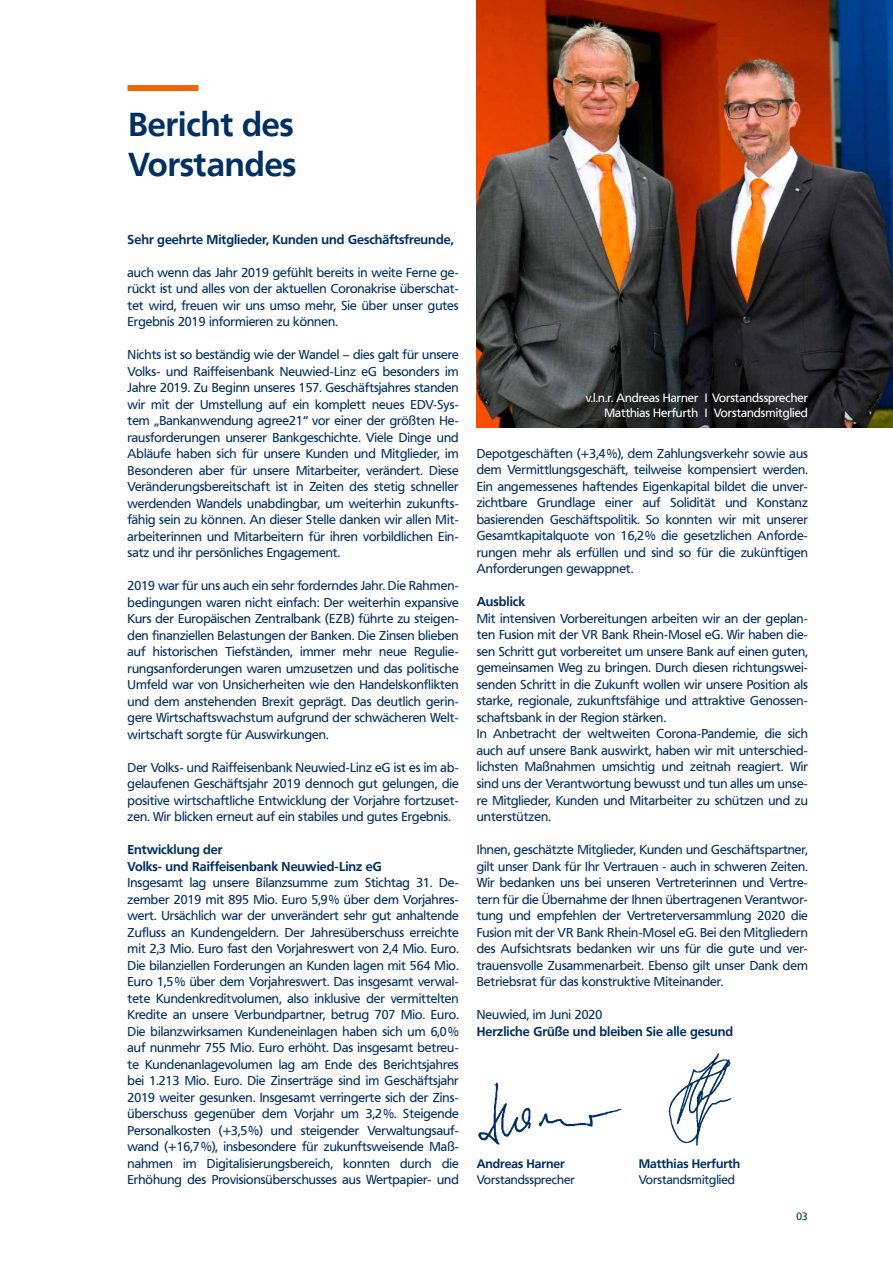
<style>
.page{position:relative;width:893px;height:1263px;background:#fff}
.page>*{position:absolute;margin:0;border:0;box-sizing:border-box;transform-origin:0 0}
.t1{font:700 33px/40.5px "Frutiger VR";color:#003063}
.t2{font:12.75px/16.5px "Frutiger VR";color:#003063;text-align:justify}
.t3{font:700 12.75px/16.5px "Frutiger VR";color:#003063}
.t4{font:12.3px "Frutiger VR";color:#003063}
.t5{font:700 12.3px "Frutiger VR";color:#003063}
.t6{font:12px/14.2px "Frutiger VR";color:#fff;text-align:right}
.t7{font:10.5px "Frutiger VR";color:#003063}
</style>
<div class="page">
<div style="left:128px;top:85px;width:70px;height:6px;background:#ec6608"></div>
<img style="left:479px;top:1082px;width:141px;height:63px">
<img style="left:668px;top:1053px;width:64px;height:93px">
<img style="left:477px;top:0;width:416px;height:427px">
<h1 class="t1" style="left:129px;top:104px;width:169px">Bericht des<br>Vorstandes</h1>
<p class="t3" style="left:128px;top:231px;width:328px">Sehr geehrte Mitglieder, Kunden und Geschäftsfreunde,</p>
<p class="t2" style="left:128px;top:264px;width:333px">auch wenn das Jahr 2019 gefühlt bereits in weite Ferne ge&shy;rückt ist und alles von der aktuellen Coronakrise überschat&shy;tet wird, freuen wir uns umso mehr, Sie über unser gutes Ergebnis 2019 informieren zu können.</p>
<p class="t2" style="left:128px;top:347px;width:333px">Nichts ist so beständig wie der Wandel – dies galt für unsere Volks- und Raiffeisenbank Neuwied-Linz eG besonders im Jahre 2019. Zu Beginn unseres 157. Geschäftsjahres standen wir mit der Umstellung auf ein komplett neues EDV-Sys&shy;tem „Bankanwendung agree21“ vor einer der größten He&shy;rausforderungen unserer Bankgeschichte. Viele Dinge und Abläufe haben sich für unsere Kunden und Mitglieder, im Besonderen aber für unsere Mitarbeiter, verändert. Diese Veränderungsbereitschaft ist in Zeiten des stetig schneller werdenden Wandels unabdingbar, um weiterhin zukunfts&shy;fähig sein zu können. An dieser Stelle danken wir allen Mit&shy;arbeiterinnen und Mitarbeitern für ihren vorbildlichen Ein&shy;satz und ihr persönliches Engagement.</p>
<p class="t2" style="left:128px;top:578px;width:333px">2019 war für uns auch ein sehr forderndes Jahr. Die Rahmen&shy;bedingungen waren nicht einfach: Der weiterhin expansive Kurs der Europäischen Zentralbank (EZB) führte zu steigen&shy;den finanziellen Belastungen der Banken. Die Zinsen blieben auf historischen Tiefständen, immer mehr neue Regulie&shy;rungsanforderungen waren umzusetzen und das politische Umfeld war von Unsicherheiten wie den Handelskonflikten und dem anstehenden Brexit geprägt. Das deutlich gerin&shy;gere Wirtschaftswachstum aufgrund der schwächeren Welt&shy;wirtschaft sorgte für Auswirkungen.</p>
<p class="t2" style="left:128px;top:759px;width:333px">Der Volks- und Raiffeisenbank Neuwied-Linz eG ist es im ab&shy;gelaufenen Geschäftsjahr 2019 dennoch gut gelungen, die positive wirtschaftliche Entwicklung der Vorjahre fortzuset&shy;zen. Wir blicken erneut auf ein stabiles und gutes Ergebnis.</p>
<p class="t3" style="left:128px;top:841px;width:256px">Entwicklung der<br>Volks- und Raiffeisenbank Neuwied-Linz eG</p>
<p class="t2" style="left:128px;top:875px;width:333px">Insgesamt lag unsere Bilanzsumme zum Stichtag 31. De&shy;zember 2019 mit 895 Mio. Euro 5,9% über dem Vorjahres&shy;wert. Ursächlich war der unverändert sehr gut anhaltende Zufluss an Kundengeldern. Der Jahresüberschuss erreichte mit 2,3 Mio. Euro fast den Vorjahreswert von 2,4 Mio. Euro.<br>Die bilanziellen Forderungen an Kunden lagen mit 564 Mio.<br>Euro 1,5% über dem Vorjahreswert. Das insgesamt verwal&shy;tete Kundenkreditvolumen, also inklusive der vermittelten Kredite an unsere Verbundpartner, betrug 707 Mio. Euro.<br>Die bilanzwirksamen Kundeneinlagen haben sich um 6,0% auf nunmehr 755 Mio. Euro erhöht. Das insgesamt betreu&shy;te Kundenanlagevolumen lag am Ende des Berichtsjahres bei 1.213 Mio. Euro. Die Zinserträge sind im Geschäftsjahr 2019 weiter gesunken. Insgesamt verringerte sich der Zins&shy;überschuss gegenüber dem Vorjahr um 3,2%. Steigende Personalkosten (+3,5%) und steigender Verwaltungsauf&shy;wand (+16,7%), insbesondere für zukunftsweisende Maß&shy;nahmen im Digitalisierungsbereich, konnten durch die Erhöhung des Provisionsüberschusses aus Wertpapier- und</p>
<p class="t6" style="left:586px;top:391px;width:224px">v.l.n.r. Andreas Harner I Vorstandssprecher<br>Matthias Herfurth I Vorstandsmitglied</p>
<p class="t2" style="left:477px;top:445px;width:333px">Depotgeschäften (+3,4%), dem Zahlungsverkehr sowie aus dem Vermittlungsgeschäft, teilweise kompensiert werden.<br>Ein angemessenes haftendes Eigenkapital bildet die unver&shy;zichtbare Grundlage einer auf Solidität und Konstanz basierenden Geschäftspolitik. So konnten wir mit unserer Gesamtkapitalquote von 16,2% die gesetzlichen Anforde&shy;rungen mehr als erfüllen und sind so für die zukünftigen Anforderungen gewappnet.</p>
<p class="t3" style="left:477px;top:594px;width:50px">Ausblick</p>
<p class="t2" style="left:477px;top:610px;width:333px;text-align:left">Mit intensiven Vorbereitungen arbeiten wir an der geplan&shy;ten Fusion mit der VR Bank Rhein-Mosel eG. Wir haben die&shy;sen Schritt gut vorbereitet um unsere Bank auf einen guten, gemeinsamen Weg zu bringen. Durch diesen richtungswei&shy;senden Schritt in die Zukunft wollen wir unsere Position als starke, regionale, zukunftsfähige und attraktive Genossen&shy;schaftsbank in der Region stärken.<br>In Anbetracht der weltweiten Corona-Pandemie, die sich auch auf unsere Bank auswirkt, haben wir mit unterschied&shy;lichsten Maßnahmen umsichtig und zeitnah reagiert. Wir sind uns der Verantwortung bewusst und tun alles um unse&shy;re Mitglieder, Kunden und Mitarbeiter zu schützen und zu unterstützen.</p>
<p class="t2" style="left:477px;top:841px;width:333px">Ihnen, geschätzte Mitglieder, Kunden und Geschäftspartner, gilt unser Dank für Ihr Vertrauen - auch in schweren Zeiten.<br>Wir bedanken uns bei unseren Vertreterinnen und Vertre&shy;tern für die Übernahme der Ihnen übertragenen Verantwor&shy;tung und empfehlen der Vertreterversammlung 2020 die Fusion mit der VR Bank Rhein-Mosel eG. Bei den Mitgliedern des Aufsichtsrats bedanken wir uns für die gute und ver&shy;trauensvolle Zusammenarbeit. Ebenso gilt unser Dank dem Betriebsrat für das konstruktive Miteinander.</p>
<p class="t2" style="left:477px;top:1006px;width:127px">Neuwied, im Juni 2020</p>
<p class="t3" style="left:477px;top:1023px;width:258px">Herzliche Grüße und bleiben Sie alle gesund</p>
<p class="t5" style="left:477px;top:1156px;width:90px">Andreas Harner</p>
<p class="t5" style="left:639px;top:1156px;width:103px">Matthias Herfurth</p>
<p class="t4" style="left:477px;top:1172px;width:100px">Vorstandssprecher</p>
<p class="t4" style="left:639px;top:1172px;width:98px">Vorstandsmitglied</p>
<p class="t7" style="left:796px;top:1210px;width:13px">03</p>
</div>
